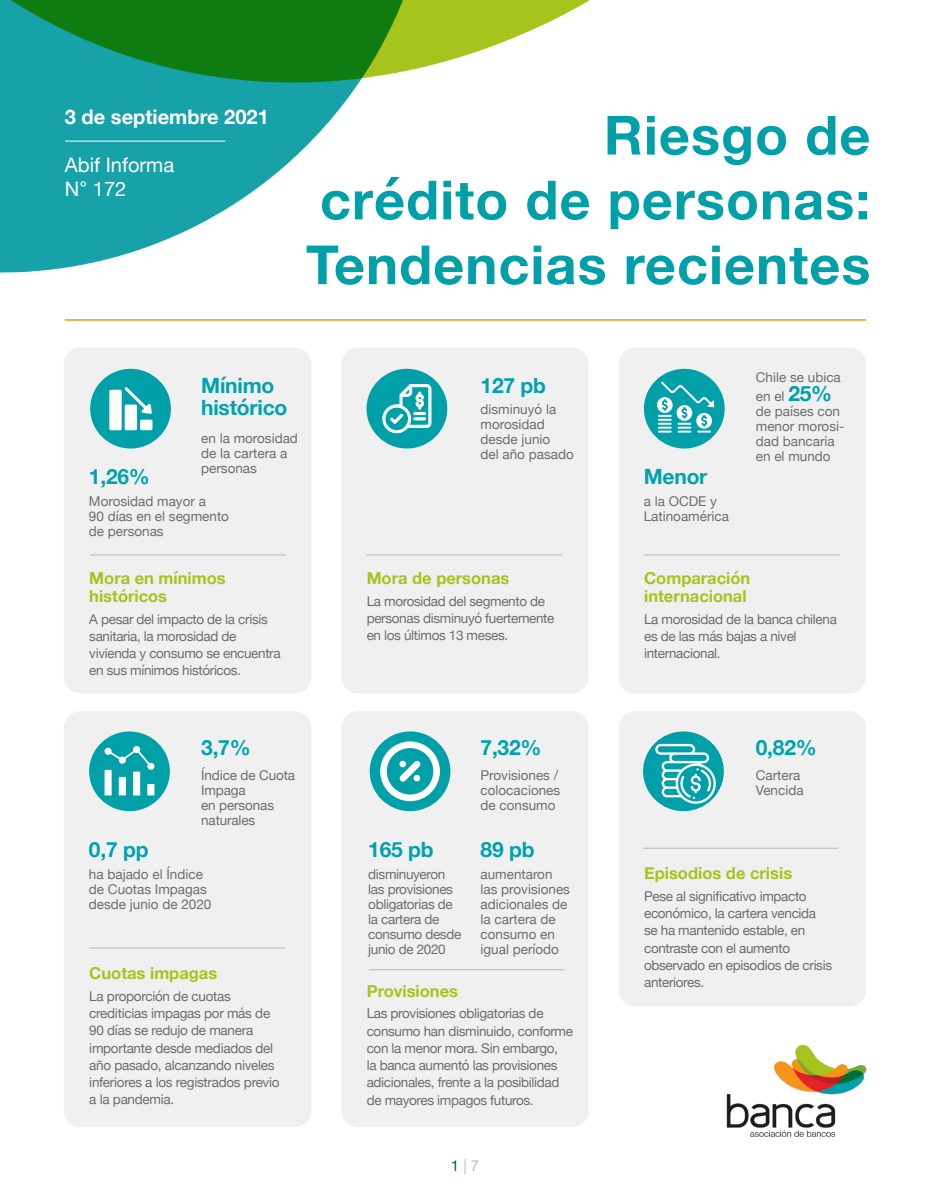
<style>
.page{position:relative;width:930px;height:1200px;background:#fff}
.page>*{position:absolute;margin:0;border:0;box-sizing:border-box;transform-origin:0 0}
.t1{font:700 54px/64.8px "Helvetica Neue";letter-spacing:.02em;color:#00a0a9;text-align:justify}
.t2{font:700 21px/22.5px "Helvetica Neue";letter-spacing:-.01em;color:#00a3ad}
.t3{font:700 20.1px "Helvetica Neue";color:#fff}
.t4{font:20.1px/24.2px "Helvetica Neue";color:#fff}
.t5{font:700 16.5px/18px "Helvetica Neue";color:#a5c41c}
.t6{font:15px "Helvetica Neue";color:#bcbdc0}
.t7{font:13.5px/17.2px "Helvetica Neue";letter-spacing:-.025em;color:#6c6d70}
.t8{font:13.5px/15px "Helvetica Neue";color:#6c6d70}
.s1{font-family:"Arial"}
.s2{font-weight:700;font-size:21px;color:#00a0a9}
.s3{color:#00576c}
</style>
<div class="page">
<div style="left:619px;top:347px;width:247px;height:347px;background:#f0f0f0;border-radius:17px"></div>
<div style="left:341px;top:347px;width:248px;height:347px;background:#f0f0f0;border-radius:17px"></div>
<div style="left:64px;top:347px;width:247px;height:347px;background:#f0f0f0;border-radius:17px"></div>
<div style="left:341px;top:711px;width:248px;height:416px;background:#f0f0f0;border-radius:17px"></div>
<div style="left:64px;top:711px;width:247px;height:416px;background:#f0f0f0;border-radius:17px"></div>
<div style="left:619px;top:711px;width:247px;height:295px;background:#f0f0f0;border-radius:17px"></div>
<img style="left:0;top:0;width:589px;height:273px">
<hr style="left:65px;top:141px;width:160px;height:1px;background:#fff">
<img style="left:726px;top:1044px;width:141px;height:93px">
<hr style="left:65px;top:319px;width:801px;height:2px;background:#f49517">
<hr style="left:89px;top:947px;width:196px;height:2px;background:#231f20">
<hr style="left:367px;top:554px;width:195px;height:2px;background:#231f20">
<hr style="left:90px;top:554px;width:196px;height:2px;background:#231f20">
<hr style="left:644px;top:554px;width:196px;height:2px;background:#231f20">
<hr style="left:643px;top:848px;width:196px;height:1px;background:#231f20">
<div style="left:89px;top:731px;width:81px;height:80px;background:#00a0a9;border-radius:50%"></div>
<div style="left:367px;top:369px;width:80px;height:80px;background:#00a0a9;border-radius:50%"></div>
<div style="left:90px;top:369px;width:81px;height:80px;background:#00a0a9;border-radius:50%"></div>
<div style="left:644px;top:369px;width:81px;height:80px;background:#00a0a9;border-radius:50%"></div>
<div style="left:643px;top:731px;width:81px;height:80px;background:#00a0a9;border-radius:50%"></div>
<hr style="left:369px;top:969px;width:196px;height:1px;background:#231f20">
<svg style="left:383px;top:385px;width:48px;height:48px"></svg>
<div style="left:370px;top:731px;width:80px;height:80px;background:#00a0a9;border-radius:50%"></div>
<div style="left:380px;top:741px;width:60px;height:60px;background:#fff;border-radius:50%"></div>
<div style="left:387px;top:748px;width:46px;height:47px;background:#00a0a9;border-radius:50%"></div>
<svg style="left:399px;top:761px;width:22px;height:21px"></svg>
<svg style="left:104px;top:746px;width:51px;height:49px"></svg>
<svg style="left:655px;top:744px;width:61px;height:60px"></svg>
<svg style="left:657px;top:382px;width:57px;height:51px"></svg>
<svg style="left:109px;top:387px;width:43px;height:43px"></svg>
<h3 class="t3" style="left:65px;top:101px;width:206px">3 de septiembre 2021</h3>
<h3 class="t4" style="left:65px;top:154px;width:111px">Abif Informa<br>N<span class="s1">°</span> 172</h3>
<h1 class="t1" style="left:306px;top:104px;width:566px;text-indent:298px">Riesgo de crédito de personas:<br>Tendencias recientes</h1>
<h2 class="t2" style="left:201px;top:374px;width:88px">Mínimo histórico</h2>
<p class="t8" style="left:756px;top:368px;width:87px;line-height:19.5px">Chile se ubica en el <span class="s2">25%</span></p>
<h2 class="t2" style="left:481px;top:374px;width:67px">127 pb</h2>
<p class="t8" style="left:481px;top:402px;width:95px">disminuyó la morosidad desde junio<br>del año pasado</p>
<p class="t8" style="left:756px;top:405px;width:90px">de países con menor morosi&shy;dad bancaria en el mundo</p>
<p class="t8" style="left:201px;top:431px;width:98px">en la morosidad de la cartera a personas</p>
<h2 class="t2" style="left:89px;top:466px;width:63px">1,26%</h2>
<h2 class="t2" style="left:644px;top:466px;width:65px">Menor</h2>
<p class="t8" style="left:89px;top:494px;width:142px">Morosidad mayor a<br>90 días en el segmento de personas</p>
<p class="t8" style="left:644px;top:494px;width:87px">a la OCDE y<br>Latinoamérica</p>
<p class="t5" style="left:89px;top:570px;width:138px">Mora en mínimos históricos</p>
<p class="t7" style="left:89px;top:611px;width:193px">A pesar del impacto de la crisis sanitaria, la morosidad de vivienda y consumo se encuentra en sus mínimos históricos.</p>
<h2 class="t2" style="left:201px;top:737px;width:51px">3,7%</h2>
<h2 class="t2" style="left:89px;top:839px;width:61px">0,7 pp</h2>
<p class="t7" style="left:201px;top:768px;width:95px;line-height:15px">Índice de Cuota<br>Impaga<br>en personas naturales</p>
<p class="t8" style="left:89px;top:867px;width:124px">ha bajado el Índice de Cuotas Impagas desde junio de 2020</p>
<p class="t5" style="left:89px;top:965px;width:129px">Cuotas impagas</p>
<p class="t7" style="left:89px;top:988px;width:192px">La proporción de cuotas crediticias impagas por más de<br>90 días se redujo de manera importante desde mediados del año pasado, alcanzando niveles inferiores a los registrados previo a la pandemia.</p>
<p class="t5" style="left:367px;top:570px;width:144px">Mora de personas</p>
<p class="t7" style="left:367px;top:593px;width:189px">La morosidad del segmento de personas disminuyó fuertemente en los últimos 13 meses.</p>
<p class="t5" style="left:644px;top:570px;width:108px">Comparación internacional</p>
<p class="t7" style="left:644px;top:611px;width:194px">La morosidad de la banca chilena es de las más bajas a nivel internacional.</p>
<h2 class="t2" style="left:481px;top:737px;width:63px">7,32%</h2>
<h2 class="t2" style="left:756px;top:737px;width:63px">0,82%</h2>
<p class="t8" style="left:481px;top:768px;width:81px">Provisiones / colocaciones de consumo</p>
<p class="t8" style="left:756px;top:768px;width:49px">Cartera<br>Vencida</p>
<h2 class="t2" style="left:368px;top:839px;width:67px">165 pb</h2>
<h2 class="t2" style="left:481px;top:839px;width:56px">89 pb</h2>
<p class="t7" style="left:368px;top:867px;width:94px;line-height:15px">disminuyeron las provisiones obligatorias de la cartera de consumo desde junio de 2020</p>
<p class="t8" style="left:481px;top:867px;width:91px">aumentaron las provisiones adicionales de la cartera de consumo en igual período</p>
<p class="t5" style="left:367px;top:982px;width:93px">Provisiones</p>
<p class="t7" style="left:367px;top:1006px;width:208px">Las provisiones obligatorias de consumo han disminuido, conforme con la menor mora. Sin embargo,<br>la banca aumentó las provisiones adicionales, frente a la posibilidad de mayores impagos futuros.</p>
<p class="t6" style="left:451px;top:1155px;width:30px"><span class="s3">1</span> | 7</p>
<p class="t5" style="left:644px;top:865px;width:150px">Episodios de crisis</p>
<p class="t7" style="left:644px;top:888px;width:190px">Pese al significativo impacto económico, la cartera vencida se ha mantenido estable, en contraste con el aumento observado en episodios de crisis anteriores.</p>
</div>
